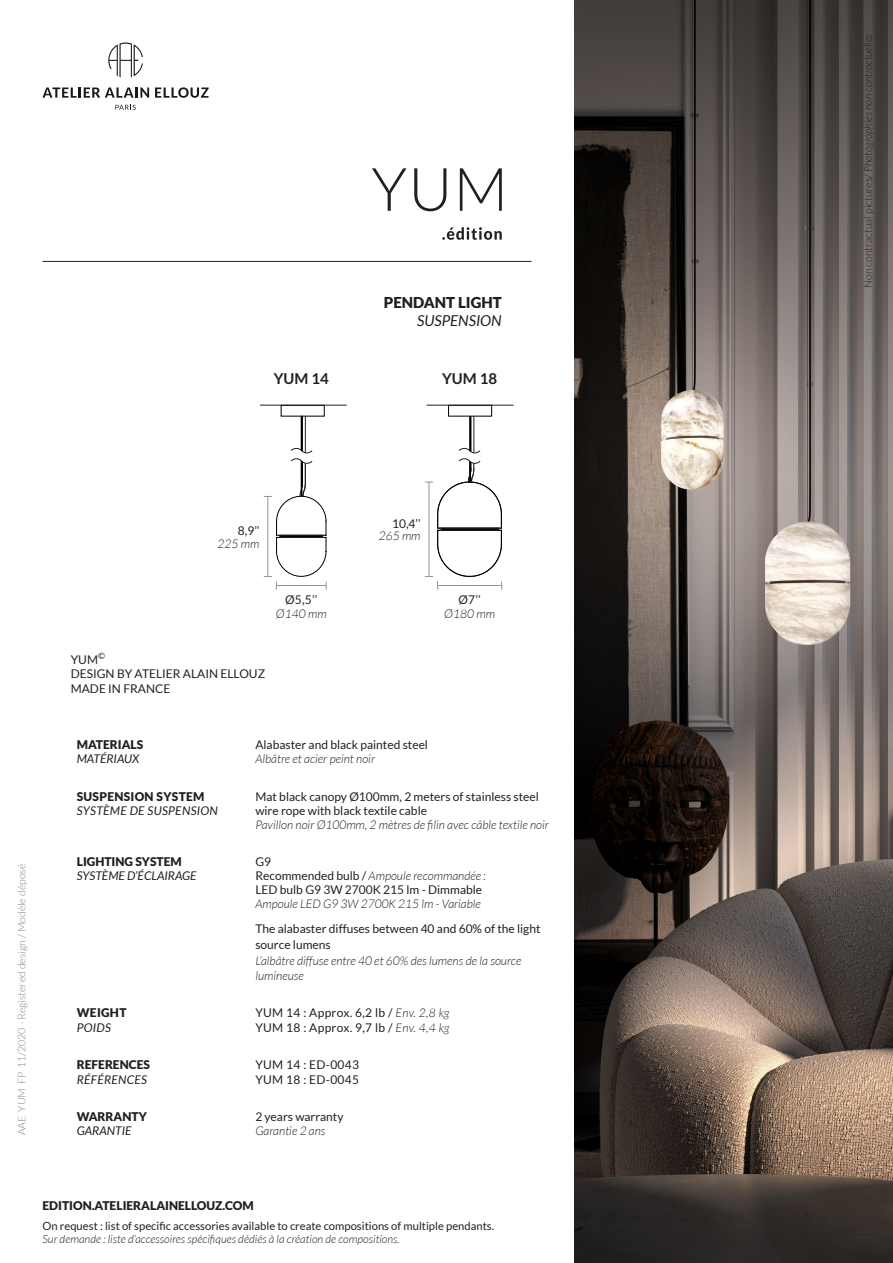
<style>
.page{position:relative;width:893px;height:1263px;background:#fff}
.page>*{position:absolute;margin:0;border:0;box-sizing:border-box;transform-origin:0 0}
.t1{font:300 60px "Lato";color:#231f20}
.t2{font:900 15px "Lato";color:#231f20}
.t3{font:italic 15px "Lato";color:#231f20}
.t4{font:700 15px "Lato";color:#231f20}
.SS_TITRE_TECHNICAL{font:12px/14.4px "Lato";color:#231f20}
.SS_TITRE_TECHNICAL-2{font:italic 300 12px/15.8px "Lato";color:#231f20}
.SS_TITRE_TECHNICAL-3{font:12px "Lato";letter-spacing:.025em;color:#231f20}
.SS_TITRE_TECHNICAL-4{font:900 12px "Lato";color:#231f20}
.TEXTE_TECHNICAL{font:italic 300 12px "Lato";color:#231f20}
.SS_TITRE_TECHNICAL-5{font:italic 12px "Lato";letter-spacing:.01em;color:#231f20}
.TEXTE_TECHNICAL-2{font:12px "Lato";color:#231f20}
.SS_TITRE_TECHNICAL-6{font:900 12px "Lato";letter-spacing:.025em;color:#231f20}
.t5{font:11.25px "Lato";color:#231f20}
.t6{font:italic 300 11.25px "Lato";color:#231f20}
.t7{font:italic 300 10.5px "Lato";color:#231f20}
.t8{font:300 10.5px "Lato";color:#808285}
.s1{font-weight:400;font-style:normal}
.s2{font-weight:300;font-style:italic}
.s3{font-style:normal}
</style>
<div class="page">
<img style="left:574px;top:0;width:319px;height:1263px">
<svg style="left:442px;top:227px;width:60px;height:13px"></svg>
<hr style="left:43px;top:261px;width:488px;height:1px;background:#231f20">
<svg style="left:108px;top:43px;width:35px;height:34px"></svg>
<svg style="left:43px;top:87px;width:106px;height:11px"></svg>
<svg style="left:155px;top:87px;width:54px;height:11px"></svg>
<svg style="left:115px;top:105px;width:21px;height:5px"></svg>
<svg style="left:264px;top:447px;width:63px;height:143px"></svg>
<svg style="left:425px;top:447px;width:77px;height:143px"></svg>
<hr style="left:471px;top:416px;width:1px;height:36px;background:#231f20">
<hr style="left:302px;top:416px;width:1px;height:35px;background:#000">
<hr style="left:301px;top:416px;width:1px;height:34px;background:#000">
<hr style="left:470px;top:416px;width:1px;height:35px;background:#000">
<hr style="left:469px;top:416px;width:1px;height:34px;background:#000">
<hr style="left:474px;top:416px;width:1px;height:37px;background:#231f20">
<hr style="left:260px;top:405px;width:87px;height:1px;background:#231f20">
<hr style="left:305px;top:416px;width:1px;height:37px;background:#231f20">
<hr style="left:427px;top:405px;width:86px;height:1px;background:#231f20">
<p class="t1" style="left:371px;top:157px;width:138px">YUM</p>
<p class="t2" style="left:384px;top:294px;width:119px">PENDANT LIGHT</p>
<p class="t3" style="left:417px;top:312px;width:86px">SUSPENSION</p>
<p class="t4" style="left:274px;top:370px;width:56px">YUM 14</p>
<p class="t4" style="left:442px;top:370px;width:56px">YUM 18</p>
<p class="t8" style="left:16px;top:1135px;width:273px;rotate:-90deg">AAE YUM FP 11/2020 - Registered design / Modèle déposé</p>
<p class="SS_TITRE_TECHNICAL" style="left:238px;top:523px;width:23px">8,9’’</p>
<p class="SS_TITRE_TECHNICAL-2" style="left:218px;top:536px;width:43px">225 mm</p>
<p class="SS_TITRE_TECHNICAL" style="left:392px;top:516px;width:30px">10,4’’</p>
<p class="SS_TITRE_TECHNICAL-2" style="left:379px;top:528px;width:43px">265 mm</p>
<p class="SS_TITRE_TECHNICAL" style="left:285px;top:592px;width:34px">Ø5,5’’</p>
<p class="SS_TITRE_TECHNICAL-2" style="left:276px;top:606px;width:52px">Ø140 mm</p>
<p class="SS_TITRE_TECHNICAL" style="left:71px;top:652px;width:36px">YUM<sup>©</sup></p>
<p class="SS_TITRE_TECHNICAL" style="left:71px;top:667px;width:196px">DESIGN BY ATELIER ALAIN ELLOUZ</p>
<p class="SS_TITRE_TECHNICAL" style="left:71px;top:681px;width:101px">MADE IN FRANCE</p>
<p class="SS_TITRE_TECHNICAL" style="left:458px;top:592px;width:24px">Ø7’’</p>
<p class="SS_TITRE_TECHNICAL-2" style="left:444px;top:606px;width:52px">Ø180 mm</p>
<p class="SS_TITRE_TECHNICAL-4" style="left:77px;top:737px;width:68px">MATERIALS</p>
<p class="SS_TITRE_TECHNICAL-5" style="left:77px;top:752px;width:64px">MATÉRIAUX</p>
<p class="TEXTE_TECHNICAL-2" style="left:255px;top:738px;width:174px">Alabaster and black painted steel</p>
<p class="TEXTE_TECHNICAL" style="left:255px;top:752px;width:121px">Albâtre et acier peint noir</p>
<p class="SS_TITRE_TECHNICAL-6" style="left:77px;top:789px;width:129px">SUSPENSION SYSTEM</p>
<p class="SS_TITRE_TECHNICAL-5" style="left:77px;top:804px;width:143px">SYSTÈME DE SUSPENSION</p>
<p class="SS_TITRE_TECHNICAL" style="left:255px;top:789px;width:285px">Mat black canopy Ø100mm, 2 meters of stainless steel wire rope with black textile cable</p>
<p class="SS_TITRE_TECHNICAL-2" style="left:255px;top:817px;width:295px">Pavillon noir Ø100mm, 2 mètres de filin avec câble textile noir</p>
<p class="SS_TITRE_TECHNICAL-4" style="left:77px;top:855px;width:107px">LIGHTING SYSTEM</p>
<p class="SS_TITRE_TECHNICAL-5" style="left:77px;top:869px;width:121px">SYSTÈME D’ÉCLAIRAGE</p>
<p class="TEXTE_TECHNICAL-2" style="left:255px;top:855px;width:17px">G9</p>
<p class="TEXTE_TECHNICAL" style="left:255px;top:870px;width:232px"><span class="s1">Recommended bulb /</span> Ampoule recommandée :</p>
<p class="SS_TITRE_TECHNICAL" style="left:255px;top:882px;width:228px">LED bulb G9 3W 2700K 215 lm - Dimmable</p>
<p class="SS_TITRE_TECHNICAL-2" style="left:255px;top:896px;width:227px">Ampoule LED G9 3W 2700K 215 lm - Variable</p>
<p class="SS_TITRE_TECHNICAL" style="left:255px;top:921px;width:287px;line-height:15.8px">The alabaster diffuses between 40 and 60% of the light source lumens</p>
<p class="SS_TITRE_TECHNICAL-2" style="left:255px;top:953px;width:268px">L’albâtre diffuse entre 40 et 60% des lumens de la source lumineuse</p>
<p class="SS_TITRE_TECHNICAL-4" style="left:77px;top:1006px;width:51px">WEIGHT</p>
<p class="SS_TITRE_TECHNICAL-5" style="left:77px;top:1020px;width:36px">POIDS</p>
<p class="SS_TITRE_TECHNICAL-3" style="left:255px;top:1006px;width:196px">YUM 14 : Approx. 6,2 lb / <span class="s2">Env. 2,8 kg</span></p>
<p class="SS_TITRE_TECHNICAL-3" style="left:255px;top:1021px;width:196px">YUM 18 : Approx. 9,7 lb / <span class="s2">Env. 4,4 kg</span></p>
<p class="SS_TITRE_TECHNICAL-4" style="left:77px;top:1058px;width:75px">REFERENCES</p>
<p class="SS_TITRE_TECHNICAL-5" style="left:77px;top:1072px;width:72px">RÉFÉRENCES</p>
<p class="SS_TITRE_TECHNICAL-3" style="left:255px;top:1058px;width:105px">YUM 14 : ED-0043</p>
<p class="SS_TITRE_TECHNICAL-3" style="left:255px;top:1073px;width:105px">YUM 18 : ED-0045</p>
<p class="SS_TITRE_TECHNICAL-4" style="left:77px;top:1109px;width:72px">WARRANTY</p>
<p class="SS_TITRE_TECHNICAL-5" style="left:77px;top:1124px;width:56px">GARANTIE</p>
<p class="TEXTE_TECHNICAL-2" style="left:255px;top:1110px;width:90px">2 years warranty</p>
<p class="TEXTE_TECHNICAL" style="left:255px;top:1125px;width:72px">Garantie 2 ans</p>
<p class="SS_TITRE_TECHNICAL-4" style="left:43px;top:1198px;width:213px">EDITION.ATELIERALAINELLOUZ.COM</p>
<p class="t5" style="left:43px;top:1219px;width:453px">On request : list of specific accessories available to create compositions of multiple pendants.</p>
<p class="t6" style="left:43px;top:1233px;width:359px">Sur demande : liste d’accessoires spécifiques dédiés à la création de compositions.</p>
<p class="t7" style="left:862px;top:288px;width:256px;rotate:-90deg"><span class="s3">Non contractual pictures/</span> Photographies non contractuelles</p>
</div>
